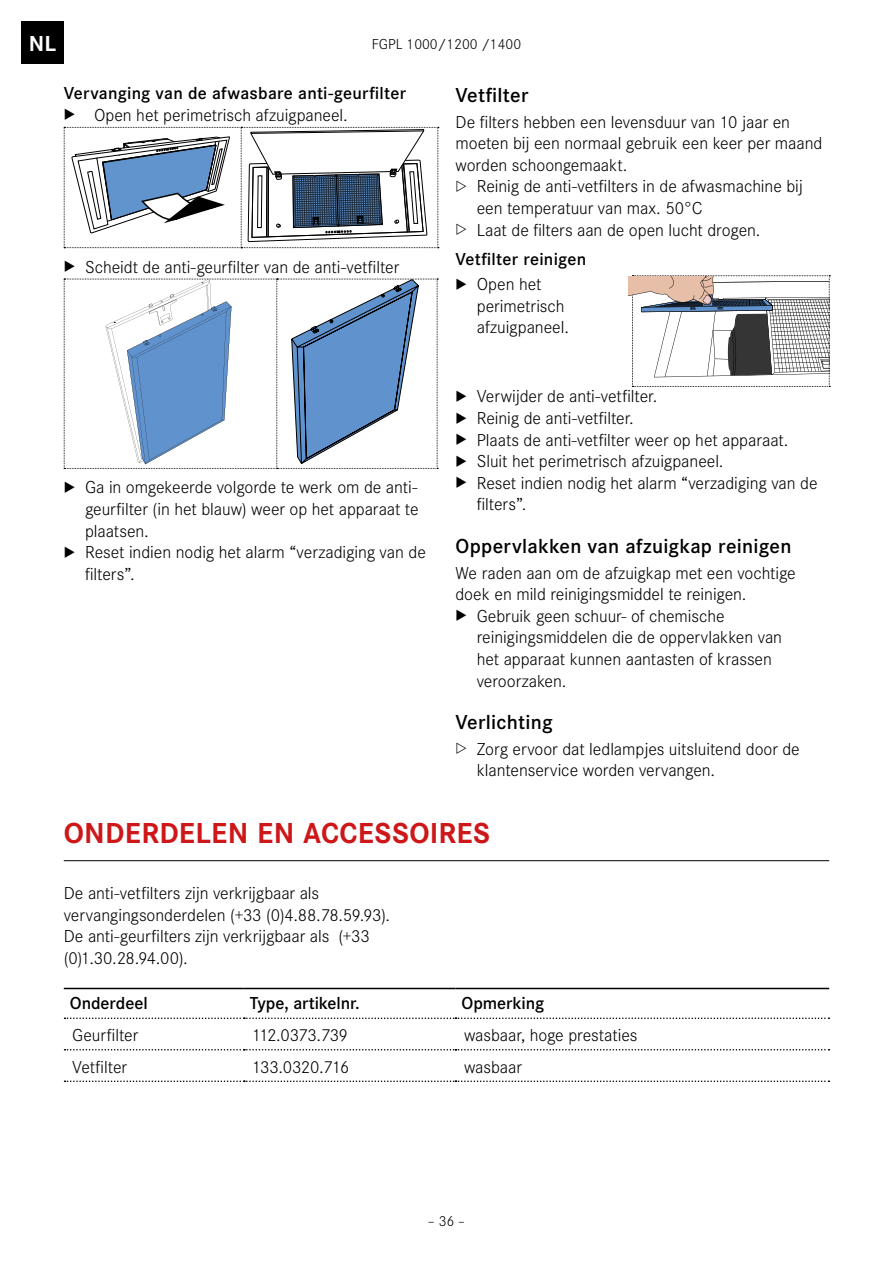
<style>
.page{position:relative;width:893px;height:1263px;background:#fff}
.page>*{position:absolute;margin:0;border:0;box-sizing:border-box;transform-origin:0 0}
.t1{font:700 30px "Corporate S";letter-spacing:.01em;color:#cd1719}
.t2{font:700 22.5px "Corporate S";color:#fff}
.t3{font:600 21px "Corporate S";letter-spacing:.01em;color:#000}
.t4{font:300 18px/21.6px "Corporate S";letter-spacing:-.005em;color:#000}
.t5{font:600 18px "Corporate S";letter-spacing:.01em;color:#000}
.t6{font:300 18px "Corporate S";letter-spacing:-.025em;color:#000}
.t7{font:300 15px "Corporate S";color:#000}
</style>
<div class="page">
<div style="left:21px;top:21px;width:43px;height:43px;background:#000"></div>
<svg style="left:64px;top:279px;width:374px;height:190px"></svg>
<svg style="left:629px;top:275px;width:201px;height:112px"></svg>
<hr style="left:64px;top:860px;width:765px;height:1px;background:#000">
<hr style="left:64px;top:988px;width:180px;height:1px;background:#000">
<hr style="left:244px;top:988px;width:211px;height:1px;background:#000">
<hr style="left:455px;top:988px;width:374px;height:1px;background:#000">
<svg style="left:65px;top:1017px;width:764px;height:2px"></svg>
<svg style="left:65px;top:1049px;width:764px;height:1px"></svg>
<svg style="left:65px;top:1080px;width:764px;height:2px"></svg>
<svg style="left:64px;top:127px;width:375px;height:121px"></svg>
<p class="t2" style="left:29px;top:26px;width:29px">NL</p>
<p class="t7" style="left:372px;top:33px;width:151px">FGPL 1000/1200 /1400</p>
<p class="t5" style="left:64px;top:80px;width:344px">Vervanging van de afwasbare anti-geurfilter</p>
<p class="t4" style="left:94px;top:103px;width:255px">Open het perimetrisch afzuigpaneel.</p>
<p class="t4" style="left:85px;top:255px;width:316px">Scheidt de anti-geurfilter van de anti-vetfilter</p>
<p class="t3" style="left:455px;top:79px;width:74px">Vetfilter</p>
<p class="t4" style="left:455px;top:110px;width:368px">De filters hebben een levensduur van 10 jaar en moeten bij een normaal gebruik een keer per maand worden schoongemaakt.</p>
<p class="t4" style="left:477px;top:175px;width:328px">Reinig de anti-vetfilters in de afwasmachine bij een temperatuur van max. 50°C<br>Laat de filters aan de open lucht drogen.</p>
<p class="t5" style="left:455px;top:246px;width:132px">Vetfilter reinigen</p>
<p class="t4" style="left:477px;top:272px;width:94px">Open het perimetrisch afzuigpaneel.</p>
<p class="t4" style="left:85px;top:475px;width:342px">Ga in omgekeerde volgorde te werk om de anti&shy;geurfilter (in het blauw) weer op het apparaat te plaatsen.<br>Reset indien nodig het alarm “verzadiging van de filters”.</p>
<p class="t4" style="left:477px;top:385px;width:342px">Verwijder de anti-vetfilter.<br>Reinig de anti-vetfilter.<br>Plaats de anti-vetfilter weer op het apparaat.<br>Sluit het perimetrisch afzuigpaneel.<br>Reset indien nodig het alarm “verzadiging van de filters”.</p>
<p class="t3" style="left:455px;top:530px;width:337px">Oppervlakken van afzuigkap reinigen</p>
<p class="t4" style="left:455px;top:561px;width:342px">We raden aan om de afzuigkap met een vochtige</p>
<p class="t4" style="left:455px;top:582px;width:292px">doek en mild reinigingsmiddel te reinigen.</p>
<p class="t4" style="left:477px;top:604px;width:249px">Gebruik geen schuur- of chemische</p>
<p class="t4" style="left:477px;top:625px;width:307px">reinigingsmiddelen die de oppervlakken van</p>
<p class="t4" style="left:477px;top:647px;width:297px">het apparaat kunnen aantasten of krassen</p>
<p class="t4" style="left:477px;top:669px;width:91px">veroorzaken.</p>
<p class="t3" style="left:455px;top:706px;width:99px">Verlichting</p>
<p class="t4" style="left:477px;top:737px;width:325px">Zorg ervoor dat ledlampjes uitsluitend door de klantenservice worden vervangen.</p>
<h1 class="t1" style="left:64px;top:810px;width:428px">ONDERDELEN EN ACCESSOIRES</h1>
<p class="t4" style="left:64px;top:881px;width:328px">De anti-vetfilters zijn verkrijgbaar als vervangingsonderdelen (+33 (0)4.88.78.59.93).<br>De anti-geurfilters zijn verkrijgbaar als (+33 (0)1.30.28.94.00).</p>
<p class="t5" style="left:70px;top:989px;width:80px">Onderdeel</p>
<p class="t5" style="left:250px;top:989px;width:112px">Type, artikelnr.</p>
<p class="t5" style="left:461px;top:989px;width:84px">Opmerking</p>
<p class="t4" style="left:72px;top:1023px;width:68px">Geurfilter</p>
<p class="t4" style="left:252px;top:1023px;width:97px">112.0373.739</p>
<p class="t4" style="left:464px;top:1023px;width:175px">wasbaar, hoge prestaties</p>
<p class="t4" style="left:72px;top:1055px;width:56px">Vetfilter</p>
<p class="t6" style="left:252px;top:1054px;width:98px">133.0320.716</p>
<p class="t4" style="left:464px;top:1055px;width:60px">wasbaar</p>
<p class="t7" style="left:427px;top:1210px;width:39px">– 36 –</p>
</div>
